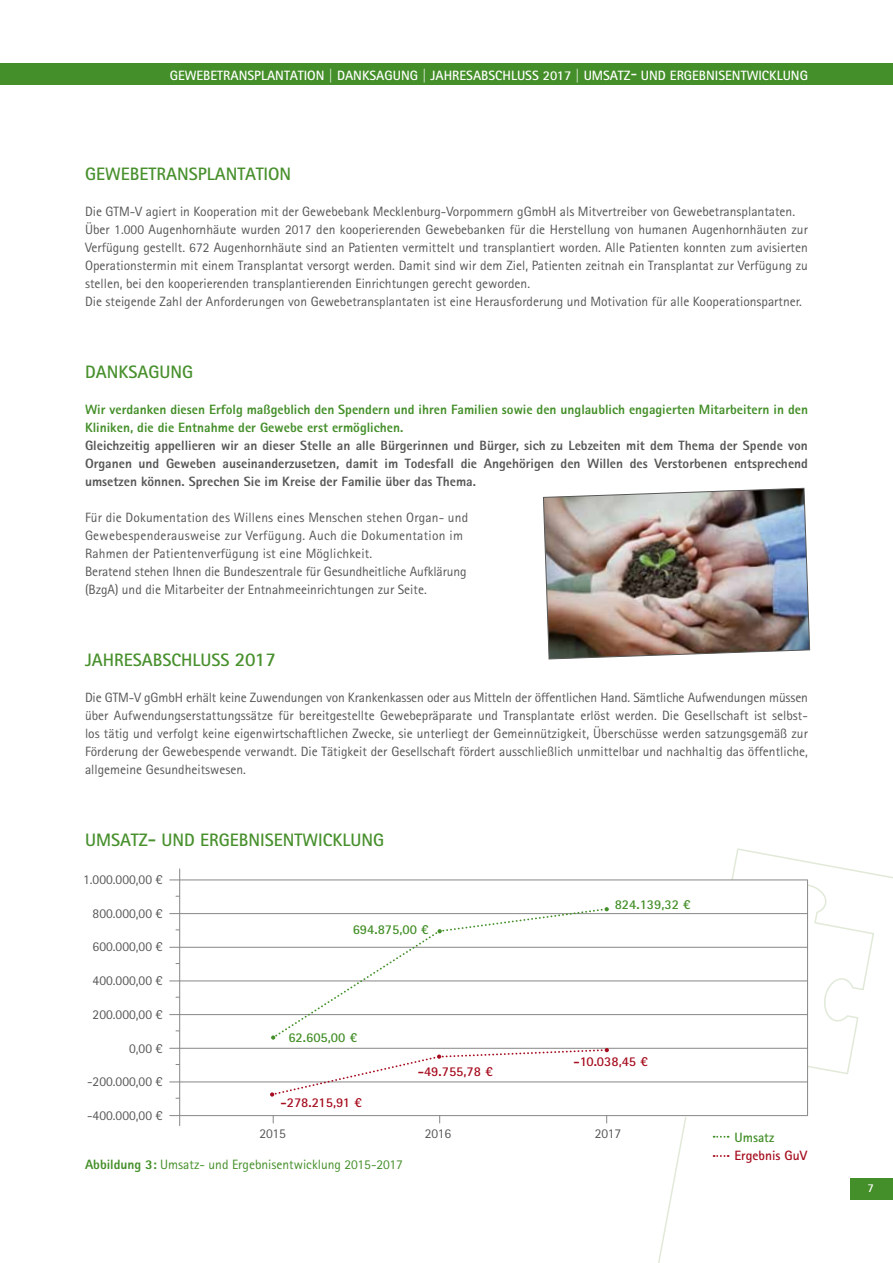
<style>
.page{position:relative;width:893px;height:1263px;background:#fff}
.page>*{position:absolute;margin:0;border:0;box-sizing:border-box;transform-origin:0 0}
.t1{font:700 18px "Agfa Rotis Sans Serif";color:#48902d}
.t2{font:13.5px/18px "Agfa Rotis Sans Serif";color:#575756}
.t3{font:800 13.5px/18px "Agfa Rotis Sans Serif";color:#575756;text-align:justify}
.t4{font:800 13.5px/18px "Agfa Rotis Sans Serif";color:#448f29}
.t5{font:700 13.5px "Agfa Rotis Sans Serif";color:#fff}
.t6{font:13.5px "Agfa Rotis Sans Serif";color:#448f29}
.t7{font:700 13.5px "Agfa Rotis Sans Serif";color:#a60d1f}
.t8{font:700 13.5px "Agfa Rotis Sans Serif";color:#448f29}
.t9{font:700 12px "Agfa Rotis Sans Serif";color:#fff}
.s1{font-size:19.5px}
.s2{font-weight:800}
</style>
<div class="page">
<svg style="left:658px;top:848px;width:235px;height:415px"></svg>
<div style="left:272px;top:880px;width:536px;height:236px;background:#fff"></div>
<div style="left:0;top:64px;width:893px;height:21px;background:#448f29"></div>
<hr style="left:170px;top:879px;width:637px;height:1px;background:#878787">
<hr style="left:170px;top:913px;width:637px;height:1px;background:#878787">
<hr style="left:170px;top:947px;width:637px;height:1px;background:#878787">
<hr style="left:170px;top:980px;width:637px;height:1px;background:#878787">
<hr style="left:170px;top:1014px;width:637px;height:1px;background:#878787">
<hr style="left:170px;top:1048px;width:637px;height:1px;background:#878787">
<hr style="left:170px;top:1081px;width:637px;height:1px;background:#878787">
<hr style="left:170px;top:1115px;width:637px;height:1px;background:#878787">
<hr style="left:179px;top:869px;width:1px;height:257px;background:#878787">
<svg style="left:270px;top:907px;width:404px;height:249px"></svg>
<hr style="left:807px;top:880px;width:1px;height:235px;background:#878787">
<svg style="left:714px;top:1155px;width:15px;height:2px"></svg>
<svg style="left:714px;top:1136px;width:15px;height:2px"></svg>
<img style="left:543px;top:488px;width:267px;height:171px">
<p class="t5" style="left:170px;top:67px;width:424px">GEWEBETRANSPLANTATION | DANKSAGUNG | JAHRESABSCH LUSS 2017 | UMS</p>
<p class="t5" style="left:610px;top:67px;width:198px">ATZ- UND ERG EBNISENTWICKLUNG</p>
<h1 class="t1" style="left:85px;top:163px;width:208px">GEWEBETRANSPLANTATION</h1>
<p class="t2" style="left:85px;top:202px;width:724px">Die GTM-V agiert in Kooperation mit der Gewebebank Mecklenburg-Vorpommern gGmbH als Mitvertreiber von Gewebetransplantaten.<br>Über 1.000 Augenhornhäute wurden 2017 den kooperierenden Gewebebanken für die Herstellung von humanen Augenhornhäuten zur Verfügung gestellt. 672 Augenhornhäute sind an Patienten vermittelt und transplantiert worden. Alle Patienten konnten zum avisierten Operationstermin mit einem Transplantat versorgt werden. Damit sind wir dem Ziel, Patienten zeitnah ein Transplantat zur Verfügung zu stellen, bei den kooperierenden transplantierenden Einrichtungen gerecht geworden.<br>Die steigende Zahl der Anforderungen von Gewebetransplantaten ist eine Herausforderung und Motivation für alle Kooperationspartner.</p>
<h1 class="t1" style="left:85px;top:361px;width:108px">DANKSAGUNG</h1>
<p class="t4" style="left:85px;top:400px;width:724px">Wir verdanken diesen Erfolg maßgeblich den Spendern und ihren Familien sowie den unglaublich engagierten Mitarbeitern in den<br>Kliniken, die die Entnahme der Gewebe erst ermöglichen.</p>
<p class="t3" style="left:85px;top:436px;width:724px">Gleichzeitig appellieren wir an dieser Stelle an alle Bürgerinnen und Bürger, sich zu Lebzeiten mit dem Thema der Spende von Organen und Geweben auseinanderzusetzen, damit im Todesfall die Angehörigen den Willen des Verstorbenen entsprechend umsetzen können. Sprechen Sie im Kreise der Familie über das Thema.</p>
<p class="t2" style="left:85px;top:508px;width:385px">Für die Dokumentation des Willens eines Menschen stehen Organ- und Gewebespenderausweise zur Verfügung. Auch die Dokumentation im Rahmen der Patientenverfügung ist eine Möglichkeit.<br>Beratend stehen Ihnen die Bundeszentrale für Gesundheitliche Aufklärung (BzgA) und die Mitarbeiter der Entnahmeeinrichtungen zur Seite.</p>
<h1 class="t1" style="left:85px;top:649px;width:192px">JAHRESABSCH LUSS <span class="s1">2017</span></h1>
<p class="t2" style="left:85px;top:688px;width:724px;text-align:justify">Die GTM-V gGmbH erhält keine Zuwendungen von Krankenkassen oder aus Mitteln der öffentlichen Hand. Sämtliche Aufwendungen müssen über Aufwendungserstattungssätze für bereitgestellte Gewebepräparate und Transplantate erlöst werden. Die Gesellschaft ist selbst&shy;los tätig und verfolgt keine eigenwirtschaftlichen Zwecke, sie unterliegt der Gemeinnützigkeit, Überschüsse werden satzungsgemäß zur Förderung der Gewebespende verwandt. Die Tätigkeit der Gesellschaft fördert ausschließlich unmittelbar und nachhaltig das öffentliche, allgemeine Gesundheitswesen.</p>
<h1 class="t1" style="left:85px;top:829px;width:13px">UMS</h1>
<h1 class="t1" style="left:120px;top:829px;width:263px">ATZ- UND ERG EBNISENTWICKLUNG</h1>
<p class="t2" style="left:83px;top:870px;width:81px">1.000.000,00 €</p>
<p class="t2" style="left:93px;top:904px;width:72px">800.000,00 €</p>
<p class="t2" style="left:93px;top:938px;width:72px">600.000,00 €</p>
<p class="t2" style="left:93px;top:971px;width:72px">400.000,00 €</p>
<p class="t2" style="left:93px;top:1005px;width:72px">200.000,00 €</p>
<p class="t2" style="left:129px;top:1039px;width:35px">0,00 €</p>
<p class="t2" style="left:87px;top:1073px;width:77px">-200.000,00 €</p>
<p class="t2" style="left:87px;top:1106px;width:77px">-400.000,00 €</p>
<p class="t8" style="left:353px;top:921px;width:77px">694.875,00 €</p>
<p class="t8" style="left:288px;top:1029px;width:70px">62.605,00 €</p>
<p class="t7" style="left:281px;top:1094px;width:83px">-278.215,91 €</p>
<p class="t7" style="left:418px;top:1062px;width:76px">-49.755,78 €</p>
<p class="t8" style="left:615px;top:896px;width:77px">824.139,32 €</p>
<p class="t7" style="left:573px;top:1053px;width:76px">-10.038,45 €</p>
<p class="t2" style="left:259px;top:1125px;width:28px">2015</p>
<p class="t2" style="left:425px;top:1125px;width:28px">2016</p>
<p class="t2" style="left:595px;top:1125px;width:28px">2017</p>
<p class="t6" style="left:85px;top:1156px;width:319px"><span class="s2">Abbildung 3:</span> Umsatz- und Ergebnisentwicklung 2015-2017</p>
<p class="t8" style="left:734px;top:1128px;width:41px">UMSATZ</p>
<p class="t7" style="left:734px;top:1147px;width:74px">ERGEBNIS GUV</p>
<p class="t9" style="left:867px;top:1181px;width:8px">7</p>
</div>
